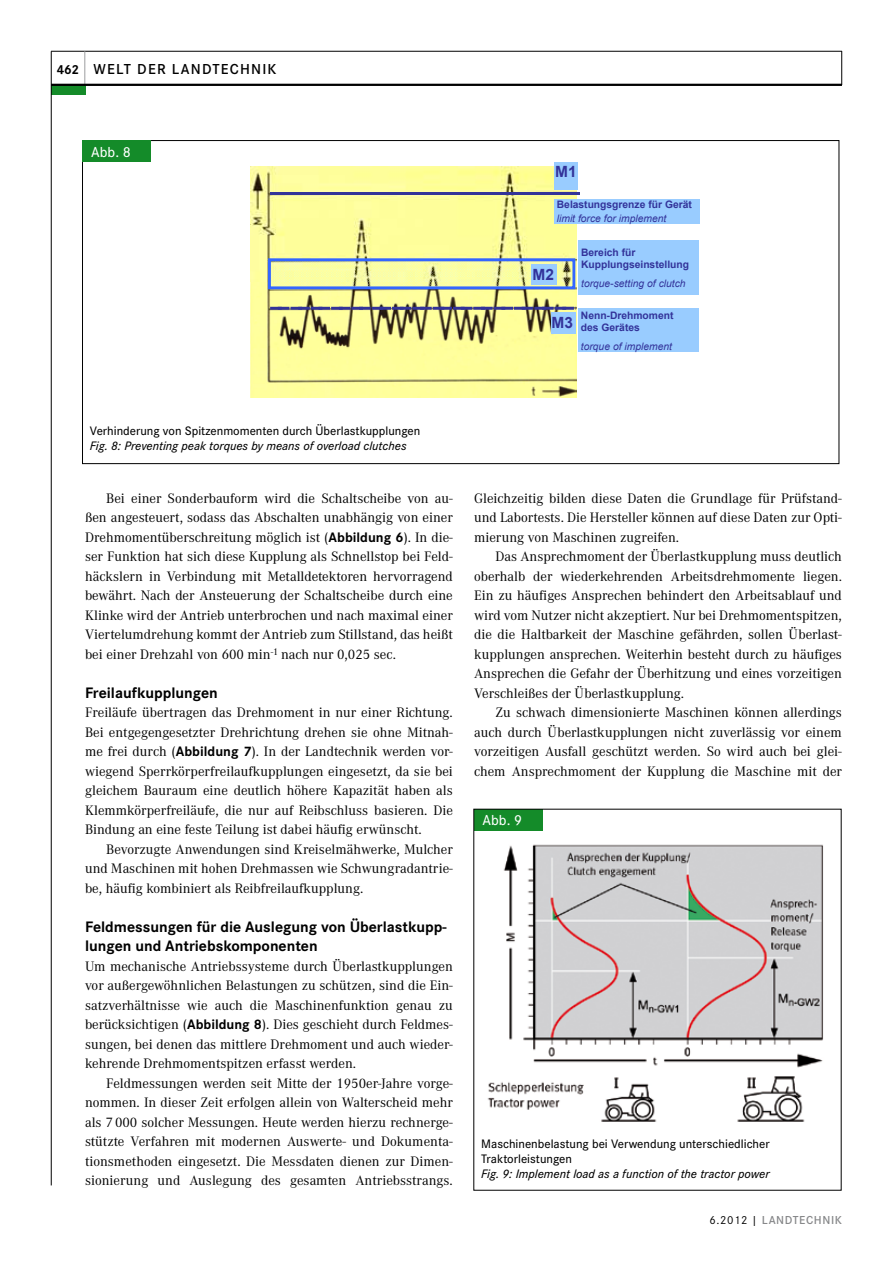
<style>
.page{position:relative;width:893px;height:1263px;background:#fff}
.page>*{position:absolute;margin:0;border:0;box-sizing:border-box;transform-origin:0 0}
.t1{font:700 15.75px/19.5px "Corporate S";color:#000}
.t2{font:700 15.45px "Arial";color:#33339a}
.t3{font:600 15px "Corporate S";letter-spacing:.08em;color:#000}
.t4{font:500 15px "Corporate S";color:#fff}
.t5{font:14.25px/19.5px "Corporate A";color:#000;text-align:justify}
.t6{font:700 13.5px "Corporate S";color:#000}
.t7{font:500 12.75px/15px "Corporate S";color:#000}
.t8{font:italic 500 12.75px "Corporate S";color:#000}
.t9{font:600 12px "Corporate S";letter-spacing:.05em;color:#87888a}
.t10{font:700 10.35px/12.5px "Arial";color:#33339a}
.t11{font:italic 10.35px "Arial";color:#33339a}
.s1{font-family:"Corporate S";font-weight:700}
.s2{font-weight:400;color:#000}
</style>
<div class="page">
<hr style="left:51px;top:51px;width:791px;height:1px;background:#000">
<hr style="left:85px;top:51px;width:1px;height:34px;background:#9c9e9f">
<hr style="left:841px;top:51px;width:1px;height:34px;background:#000">
<div style="left:51px;top:85px;width:34px;height:10px;background:#148b29"></div>
<hr style="left:51px;top:51px;width:1px;height:1134px;background:#000">
<hr style="left:51px;top:84px;width:791px;height:2px;background:#000">
<div style="left:474px;top:809px;width:68px;height:21px;background:#148b29"></div>
<img style="left:487px;top:844px;width:337px;height:278px">
<img style="left:251px;top:167px;width:325px;height:231px">
<hr style="left:270px;top:192px;width:310px;height:3px;background:#339">
<div style="left:554px;top:162px;width:24px;height:27px;background:#9cf"></div>
<div style="left:554px;top:199px;width:145px;height:25px;background:#9cf"></div>
<svg style="left:270px;top:307px;width:306px;height:3px"></svg>
<div style="left:551px;top:312px;width:25px;height:21px;background:#9cf"></div>
<div style="left:578px;top:308px;width:121px;height:44px;background:#9cf"></div>
<svg style="left:268px;top:258px;width:307px;height:31px;background:#c9d7b2"></svg>
<div style="left:531px;top:264px;width:26px;height:20px;background:#9cf"></div>
<div style="left:578px;top:240px;width:121px;height:55px;background:#9cf"></div>
<div style="left:83px;top:141px;width:68px;height:21px;background:#148b29"></div>
<p class="t6" style="left:57px;top:61px;width:24px">462</p>
<p class="t3" style="left:94px;top:60px;width:184px">WELT DER LANDTECHNIK</p>
<p class="t4" style="left:91px;top:143px;width:41px">Abb. 8</p>
<p class="t2" style="left:555px;top:161px;width:23px">M1</p>
<p class="t10" style="left:557px;top:199px;width:137px">Belastungsgrenze für Gerät</p>
<p class="t11" style="left:557px;top:212px;width:111px">limit force for implement</p>
<p class="t2" style="left:532px;top:264px;width:23px">M2</p>
<p class="t10" style="left:581px;top:247px;width:109px">Bereich für<br>Kupplungseinstellung</p>
<p class="t11" style="left:581px;top:277px;width:106px">torque-setting of clutch</p>
<p class="t2" style="left:552px;top:312px;width:23px">M3</p>
<p class="t10" style="left:581px;top:309px;width:94px">Nenn-Drehmoment des Gerätes</p>
<p class="t11" style="left:581px;top:339px;width:93px">torque of implement</p>
<p class="t7" style="left:90px;top:424px;width:332px">Verhinderung von Spitzenmomenten durch Überlastkupplungen</p>
<p class="t8" style="left:90px;top:439px;width:318px">Fig. 8: Preventing peak torques by means of overload clutches</p>
<p class="t5" style="left:85px;top:489px;width:369px;text-indent:21px">Bei einer Sonderbauform wird die Schaltscheibe von au&shy;ßen angesteuert, sodass das Abschalten unabhängig von einer Drehmomentüberschreitung möglich ist (<span class="s1">Abbildung 6</span>). In die&shy;ser Funktion hat sich diese Kupplung als Schnellstop bei Feld&shy;häckslern in Verbindung mit Metalldetektoren hervorragend bewährt. Nach der Ansteuerung der Schaltscheibe durch eine Klinke wird der Antrieb unterbrochen und nach maximal einer Viertelumdrehung kommt der Antrieb zum Stillstand, das heißt bei einer Drehzahl von 600 min<sup>-1</sup> nach nur 0,025 sec.</p>
<p class="t1" style="left:85px;top:683px;width:134px">Freilaufkupplungen</p>
<p class="t5" style="left:85px;top:703px;width:369px">Freiläufe übertragen das Drehmoment in nur einer Richtung.<br>Bei entgegengesetzter Drehrichtung drehen sie ohne Mitnah&shy;me frei durch (<span class="s1">Abbildung 7</span>). In der Landtechnik werden vor&shy;wiegend Sperrkörperfreilaufkupplungen eingesetzt, da sie bei gleichem Bauraum eine deutlich höhere Kapazität haben als Klemmkörperfreiläufe, die nur auf Reibschluss basieren. Die Bindung an eine feste Teilung ist dabei häufig erwünscht.</p>
<p class="t5" style="left:85px;top:840px;width:369px;text-indent:21px">Bevorzugte Anwendungen sind Kreiselmähwerke, Mulcher und Maschinen mit hohen Drehmassen wie Schwungradantrie&shy;be, häufig kombiniert als Reibfreilaufkupplung.</p>
<p class="t1" style="left:85px;top:917px;width:363px">Feldmessungen für die Auslegung von Überlastkupp&shy;lungen und Antriebskomponenten</p>
<p class="t5" style="left:85px;top:957px;width:369px">Um mechanische Antriebssysteme durch Überlastkupplungen vor außergewöhnlichen Belastungen zu schützen, sind die Ein&shy;satzverhältnisse wie auch die Maschinenfunktion genau zu berücksichtigen (<span class="s1">Abbildung 8</span>). Dies geschieht durch Feldmes&shy;sungen, bei denen das mittlere Drehmoment und auch wieder&shy;kehrende Drehmomentspitzen erfasst werden.</p>
<p class="t5" style="left:85px;top:1074px;width:369px;text-indent:21px">Feldmessungen werden seit Mitte der 1950er-Jahre vorge&shy;nommen. In dieser Zeit erfolgen allein von Walterscheid mehr als 7000 solcher Messungen. Heute werden hierzu rechnerge&shy;stützte Verfahren mit modernen Auswerte- und Dokumenta&shy;tionsmethoden eingesetzt. Die Messdaten dienen zur Dimen&shy;sionierung und Auslegung des gesamten Antriebsstrangs.</p>
<p class="t5" style="left:474px;top:489px;width:369px">Gleichzeitig bilden diese Daten die Grundlage für Prüfstand&shy;und Labortests. Die Hersteller können auf diese Daten zur Opti&shy;mierung von Maschinen zugreifen.</p>
<p class="t5" style="left:474px;top:547px;width:369px;text-indent:21px">Das Ansprechmoment der Überlastkupplung muss deutlich oberhalb der wiederkehrenden Arbeitsdrehmomente liegen.<br>Ein zu häufiges Ansprechen behindert den Arbeitsablauf und wird vom Nutzer nicht akzeptiert. Nur bei Drehmomentspitzen, die die Haltbarkeit der Maschine gefährden, sollen Überlast&shy;kupplungen ansprechen. Weiterhin besteht durch zu häufiges Ansprechen die Gefahr der Überhitzung und eines vorzeitigen Verschleißes der Überlastkupplung.</p>
<p class="t5" style="left:474px;top:703px;width:369px;text-indent:21px">Zu schwach dimensionierte Maschinen können allerdings auch durch Überlastkupplungen nicht zuverlässig vor einem vorzeitigen Ausfall geschützt werden. So wird auch bei glei&shy;chem Ansprechmoment der Kupplung die Maschine mit der</p>
<p class="t4" style="left:482px;top:812px;width:41px">Abb. 9</p>
<p class="t7" style="left:481px;top:1136px;width:290px">Maschinenbelastung bei Verwendung unterschiedlicher<br>Traktorleistungen</p>
<p class="t8" style="left:481px;top:1166px;width:290px">Fig. 9: Implement load as a function of the tractor power</p>
<p class="t9" style="left:709px;top:1213px;width:134px"><span class="s2">6.2012 |</span> LANDTECHNIK</p>
</div>
